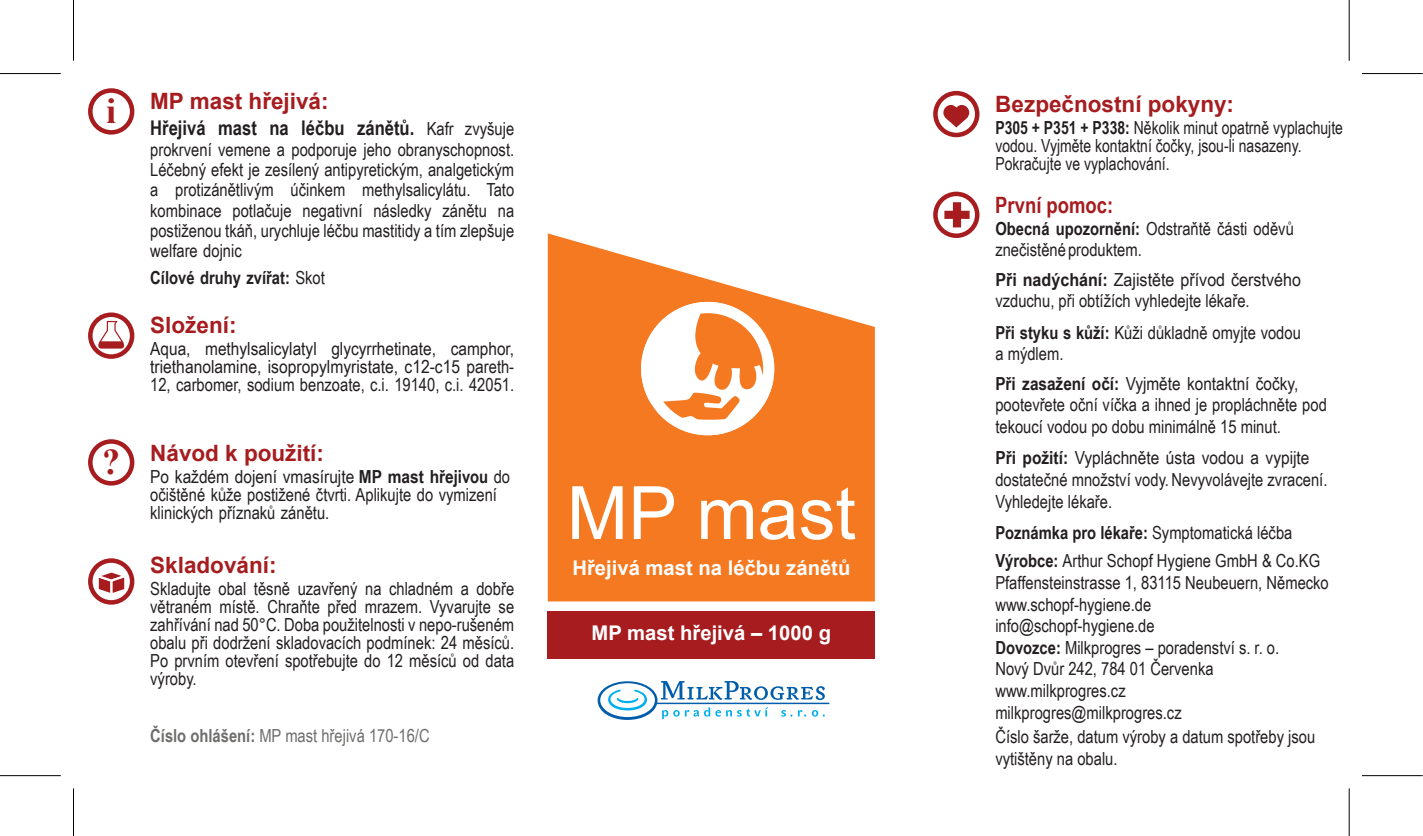
<style>
.page{position:relative;width:1423px;height:836px;background:#fff}
.page>*{position:absolute;margin:0;border:0;box-sizing:border-box;transform-origin:0 0}
.t1{font:73.58px "Arial";color:#fff}
.t2{font:700 36px "Times New Roman";color:#a61c1f}
.t3{font:700 22.5px "Arial";color:#a61c1f}
.t4{font:700 22.5px "Arial Narrow";color:#a61c1f}
.t5{font:700 20.25px "Arial";color:#fff}
.t6{font:700 20.25px "Arial Narrow";color:#231f20}
.t7{font:18px/21.6px "Arial Narrow";color:#231f20}
.t8{font:18px/18px "Arial Narrow";color:#231f20;scale:1.05 1}
.t9{font:18px/21.6px "Arial Narrow";color:#231f20;scale:1.04 1}
.t10{font:18px/18px "Arial Narrow";color:#231f20;scale:.95 1}
.t11{font:18px/21.6px "Arial Narrow";color:#231f20;scale:1.09 1}
.t12{font:700 18px "Arial Narrow";color:#231f20}
.t13{font:18px "Arial Narrow";color:#6f6e6d}
.s1{font-weight:400;font-size:18px}
.s2{font-weight:400}
.s3{font-weight:700}
</style>
<div class="page">
<svg style="left:598px;top:681px;width:231px;height:38px"></svg>
<div style="left:548px;top:610px;width:327px;height:48px;background:#a61c1f"></div>
<svg style="left:548px;top:233px;width:327px;height:368px;fill:#f47921"></svg>
<svg style="left:647px;top:310px;width:138px;height:110px"></svg>
<div style="left:641px;top:302px;width:133px;height:133px;border:11px solid #fff;border-radius:50%"></div>
<div style="left:88px;top:88px;width:46px;height:47px;border:4px solid #a61c1f;border-radius:50%"></div>
<div style="left:88px;top:439px;width:46px;height:46px;border:4px solid #a61c1f;border-radius:50%"></div>
<div style="left:88px;top:312px;width:46px;height:47px;border:4px solid #a61c1f;border-radius:50%"></div>
<svg style="left:98px;top:321px;width:27px;height:27px"></svg>
<div style="left:88px;top:558px;width:46px;height:46px;border:4px solid #a61c1f;border-radius:50%"></div>
<svg style="left:91px;top:569px;width:41px;height:28px"></svg>
<div style="left:933px;top:192px;width:46px;height:46px;border:4px solid #a61c1f;border-radius:50%"></div>
<svg style="left:944px;top:202px;width:26px;height:25px"></svg>
<div style="left:933px;top:91px;width:46px;height:46px;border:4px solid #a61c1f;border-radius:50%"></div>
<svg style="left:943px;top:105px;width:26px;height:22px"></svg>
<hr style="left:0;top:73px;width:61px;height:1px;background:#000">
<hr style="left:1362px;top:73px;width:61px;height:1px;background:#000">
<hr style="left:0;top:775px;width:61px;height:1px;background:#000">
<hr style="left:1362px;top:775px;width:61px;height:1px;background:#000">
<hr style="left:73px;top:0;width:1px;height:61px;background:#000">
<hr style="left:73px;top:788px;width:1px;height:47px;background:#000">
<hr style="left:1349px;top:0;width:1px;height:61px;background:#000">
<hr style="left:1349px;top:788px;width:1px;height:47px;background:#000">
<h2 class="t2" style="left:106px;top:98px;width:12px">i</h2>
<h2 class="t2" style="left:102px;top:449px;width:20px">?</h2>
<p class="t3" style="left:150px;top:93px;width:180px">MP mast hřejivá:</p>
<p class="t6" style="left:150px;top:117px;width:365px">Hřejivá mast na léčbu zánětů. <span class="s1">Kafr zvyšuje</span></p>
<p class="t7" style="left:150px;top:141px;width:365px;line-height:20.2px;text-align:justify">prokrvení vemene a podporuje jeho obranyschopnost.<br>Léčebný efekt je zesílený antipyretickým, analgetickým a protizánětlivým účinkem methylsalicylátu. Tato kombinace potlačuje negativní následky zánětu na postiženou tkáň, urychluje léčbu mastitidy a tím zlepšuje welfare dojnic</p>
<p class="t12" style="left:150px;top:267px;width:176px">Cílové druhy zvířat: <span class="s2">Skot</span></p>
<p class="t3" style="left:150px;top:317px;width:88px">Složení:</p>
<p class="t8" style="left:150px;top:342px;width:348px;text-align:justify">Aqua, methylsalicylatyl glycyrrhetinate, camphor, triethanolamine, isopropylmyristate, c12-c15 pareth-12, carbomer, sodium benzoate, c.i. 19140, c.i. 42051.</p>
<p class="t3" style="left:150px;top:444px;width:175px">Návod k použití:</p>
<p class="t8" style="left:150px;top:469px;width:344px">Po každém dojení vmasírujte <span class="s3">MP mast hřejivou</span> do očištěné kůže postižené čtvrti. Aplikujte do vymizení klinických příznaků zánětu.</p>
<p class="t3" style="left:150px;top:556px;width:128px">Skladování:</p>
<p class="t7" style="left:150px;top:581px;width:365px;line-height:18px;text-align:justify">Skladujte obal těsně uzavřený na chladném a dobře větraném místě. Chraňte před mrazem. Vyvarujte se zahřívání nad 50°C. Doba použitelnosti v nepo-rušeném obalu při dodržení skladovacích podmínek: 24 měsíců.<br>Po prvním otevření spotřebujte do 12 měsíců od data výroby.</p>
<p class="t13" style="left:150px;top:728px;width:281px"><span class="s3">Číslo ohlášení:</span> MP mast hřejivá 170-16/C</p>
<h1 class="t1" style="left:567px;top:485px;width:291px">MP mast</h1>
<p class="t5" style="left:572px;top:559px;width:279px">Hřejivá mast na léčbu zánětů</p>
<p class="t5" style="left:592px;top:624px;width:241px">MP mast hřejivá – 1000 g</p>
<p class="t3" style="left:995px;top:95px;width:240px">Bezpečnostní pokyny:</p>
<p class="t10" style="left:995px;top:120px;width:367px"><span class="s3">P305 + P351 + P338:</span> Několik minut opatrně vyplachujte vodou. Vyjměte kontaktní čočky, jsou-li nasazeny.<br>Pokračujte ve vyplachování.</p>
<p class="t4" style="left:995px;top:192px;width:119px">První pomoc:</p>
<p class="t7" style="left:995px;top:219px;width:300px"><span class="s3">Obecná upozornění:</span> Odstraňtě části oděvů znečistěné produktem.</p>
<p class="t11" style="left:995px;top:270px;width:282px"><span class="s3">Při nadýchání:</span> Zajistěte přívod čerstvého vzduchu, při obtížích vyhledejte lékaře.</p>
<p class="t7" style="left:995px;top:323px;width:307px"><span class="s3">Při styku s kůží:</span> Kůži důkladně omyjte vodou a mýdlem.</p>
<p class="t9" style="left:995px;top:374px;width:320px"><span class="s3">Při zasažení očí:</span> Vyjměte kontaktní čočky, pootevřete oční víčka a ihned je propláchněte pod tekoucí vodou po dobu minimálně 15 minut.</p>
<p class="t8" style="left:995px;top:448px;width:318px;line-height:21.6px"><span class="s3">Při požití:</span> Vypláchněte ústa vodou a vypĳte dostatečné množství vody.Nevyvolávejte zvracení.<br>Vyhledejte lékaře.</p>
<p class="t12" style="left:995px;top:522px;width:298px">Poznámka pro lékaře: <span class="s2">Symptomatická léčba</span></p>
<p class="t7" style="left:995px;top:551px;width:335px"><span class="s3">Výrobce:</span> Arthur Schopf Hygiene GmbH &amp; Co.KG Pfaffensteinstrasse 1, 83115 Neubeuern, Německo www.schopf-hygiene.de<br>info@schopf-hygiene.de<br><span class="s3">Dovozce:</span> Milkprogres – poradenství s. r. o.<br>Nový Dvůr 242, 784 01 Červenka www.milkprogres.cz<br>milkprogres@milkprogres.cz</p>
<p class="t7" style="left:995px;top:727px;width:321px">Číslo šarže, datum výroby a datum spotřeby jsou vytištěny na obalu.</p>
</div>
